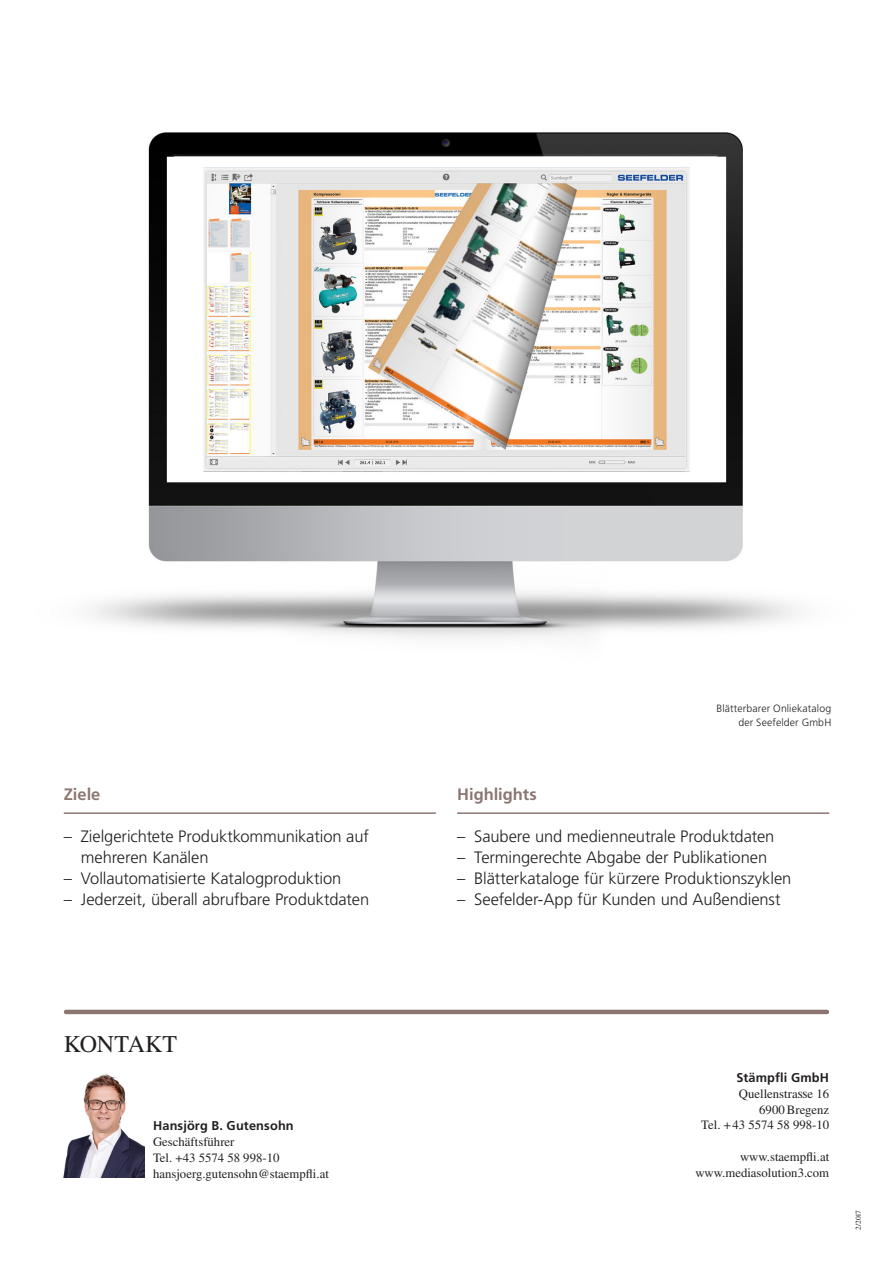
<style>
.page{position:relative;width:893px;height:1263px;background:#fff}
.page>*{position:absolute;margin:0;border:0;box-sizing:border-box;transform-origin:0 0}
.Titel{font:24px "Times LT Std";letter-spacing:-.01em;color:#231f20}
.t1{font:300 16.5px/21px "Frutiger LT Std";letter-spacing:-.005em;color:#231f20}
.Infobox_Titel{font:700 16.5px "Frutiger LT Std";color:#8b7671}
.Kontakt_Grundtext{font:12.75px/15.8px "Times LT Std";color:#231f20}
.Kontakt_Untertitel{font:700 12.75px "Frutiger LT Std";letter-spacing:.01em;color:#231f20}
.Impressum{font:300 10.5px "Frutiger LT Std";letter-spacing:.01em;color:#231f20}
.Fusszeile{font:7.5px "Times LT Std";color:#231f20}
</style>
<div class="page">
<hr style="left:66px;top:1010px;width:761px;height:4px;background:#8b7671">
<img style="left:64px;top:1073px;width:81px;height:104px">
<img style="left:89px;top:132px;width:710px;height:507px">
<hr style="left:64px;top:812px;width:372px;height:2px;background:#8b7671">
<hr style="left:457px;top:812px;width:372px;height:2px;background:#8b7671">
<p class="Infobox_Titel" style="left:64px;top:784px;width:38px">Ziele</p>
<p class="t1" style="left:81px;top:826px;width:290px;text-indent:-17px">– Zielgerichtete Produktkommunikation auf mehreren Kanälen</p>
<p class="t1" style="left:64px;top:868px;width:279px">– Vollautomatisierte Katalogproduktion</p>
<p class="t1" style="left:64px;top:889px;width:307px">– Jederzeit, überall abrufbare Produktdaten</p>
<p class="Titel" style="left:64px;top:1030px;width:115px">KONTAKT</p>
<p class="Kontakt_Untertitel" style="left:153px;top:1118px;width:142px">Hansjörg B. Gutensohn</p>
<p class="Kontakt_Grundtext" style="left:153px;top:1134px;width:83px">Geschäftsführer</p>
<p class="Kontakt_Grundtext" style="left:153px;top:1150px;width:177px">Tel. +43 5574 58 998-10 hansjoerg.gutensohn@staempfli.at</p>
<p class="Impressum" style="left:716px;top:702px;width:116px">Blätterbarer Onliekatalog</p>
<p class="Impressum" style="left:738px;top:716px;width:94px">der Seefelder GmbH</p>
<p class="Infobox_Titel" style="left:457px;top:784px;width:81px">Highlights</p>
<p class="t1" style="left:457px;top:826px;width:319px">– Saubere und medienneutrale Produktdaten</p>
<p class="t1" style="left:457px;top:847px;width:312px">– Termingerechte Abgabe der Publikationen</p>
<p class="t1" style="left:457px;top:868px;width:336px">– Blätterkataloge für kürzere Produktionszyklen</p>
<p class="t1" style="left:457px;top:889px;width:325px">– Seefelder-App für Kunden und Außendienst</p>
<p class="Kontakt_Untertitel" style="left:736px;top:1070px;width:94px">Stämpfli GmbH</p>
<p class="Kontakt_Grundtext" style="left:739px;top:1086px;width:92px">Quellenstrasse 16</p>
<p class="Kontakt_Grundtext" style="left:759px;top:1101px;width:71px">6900 Bregenz</p>
<p class="Kontakt_Grundtext" style="left:701px;top:1117px;width:129px">Tel. +43 5574 58 998-10</p>
<p class="Kontakt_Grundtext" style="left:740px;top:1149px;width:91px">www.staempfli.at</p>
<p class="Kontakt_Grundtext" style="left:695px;top:1164px;width:135px">www.mediasolution3.com</p>
<p class="Fusszeile" style="left:854px;top:1230px;width:22px;rotate:-90deg">2/2017</p>
</div>
